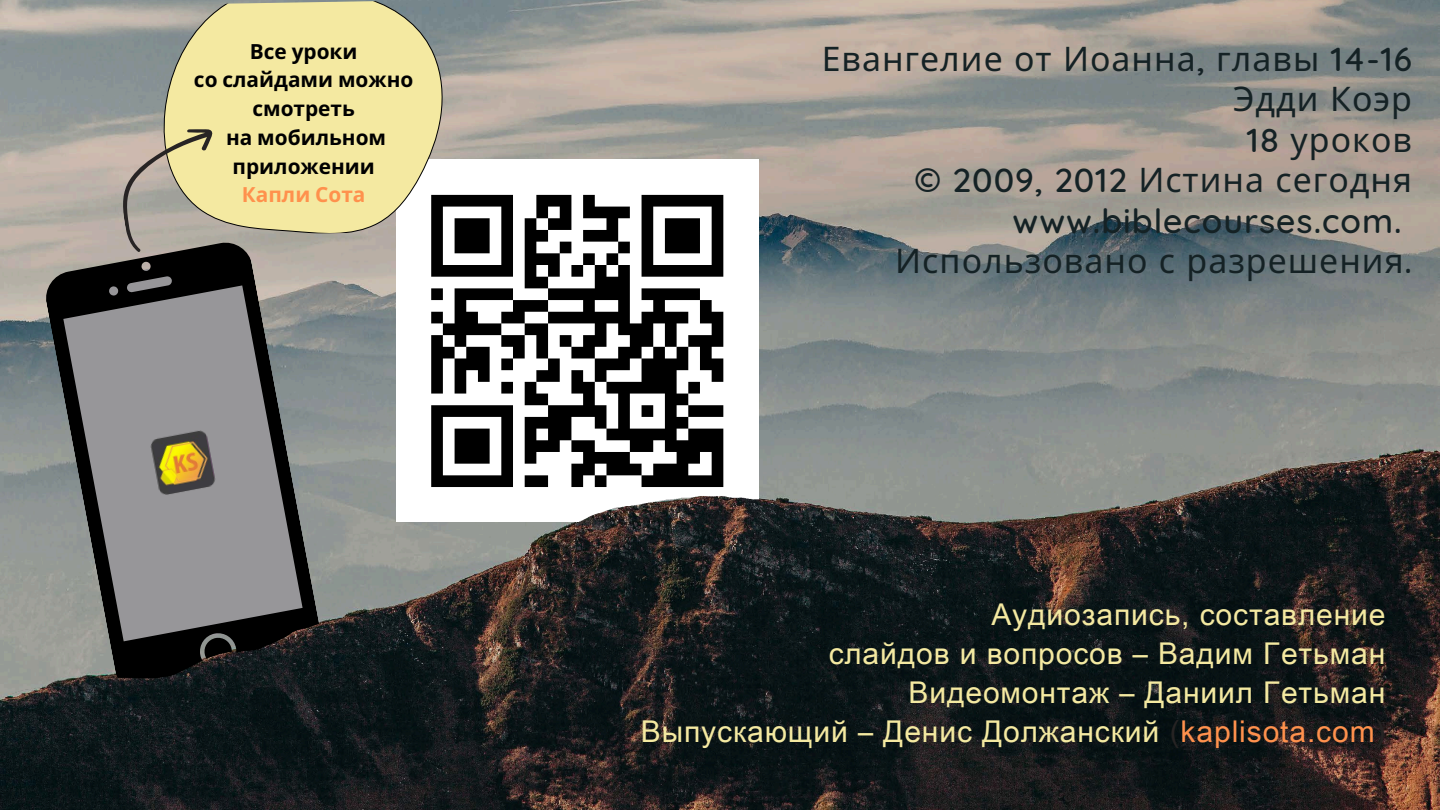
<style>
.page{position:relative;width:1440px;height:810px;background:#fff}
.page>*{position:absolute;margin:0;border:0;box-sizing:border-box;transform-origin:0 0}
.t1{font:33.8px "Noto Sans";letter-spacing:.03em;color:#152225}
.t2{font:500 33.8px "Quicksand";letter-spacing:.03em;color:#152225}
.t3{font:30px/39px "Arial Unicode MS";letter-spacing:.03em;color:#f4e9a1;text-align:right}
.t4{font:700 20.8px/28.7px "Noto Sans";color:#000;text-align:center}
.t5{font:700 20.8px "Noto Sans";color:#ff914d}
.s1{font-family:"Quicksand";font-weight:500}
.s2{color:#272424}
.s3{color:#ff914d}
</style>
<div class="page">
<img style="left:0;top:0;width:1440px;height:810px">
<p class="t4" style="left:250px;top:36px;width:109px">Все уроки</p>
<p class="t4" style="left:194px;top:65px;width:221px">со слайдами можно смотреть</p>
<p class="t4" style="left:226px;top:122px;width:162px">на мобильном приложении</p>
<p class="t5" style="left:242px;top:180px;width:125px">Капли Сота</p>
<p class="t1" style="left:822px;top:34px;width:592px">Евангелие от Иоанна<span class="s1">,</span> главы <span class="s1">14-16</span></p>
<p class="t1" style="left:1233px;top:75px;width:180px">Эдди Коэр</p>
<p class="t1" style="left:1247px;top:115px;width:167px"><span class="s1">18</span> уроков</p>
<p class="t1" style="left:915px;top:156px;width:499px"><span class="s1">© 2009, 2012</span> Истина сегодня</p>
<p class="t2" style="left:1013px;top:199px;width:391px">www.biblecourses.com.</p>
<p class="t1" style="left:895px;top:237px;width:518px">Использовано с разрешения<span class="s1">.</span></p>
<p class="t3" style="left:641px;top:594px;width:746px">Аудиозапись, составление<br>слайдов и вопросов – Вадим Гетьман Видеомонтаж – Даниил Гетьман<br>Выпускающий – Денис Должанский <span class="s2">(</span><span class="s3">kaplisota.com</span><span class="s2">)</span></p>
</div>
